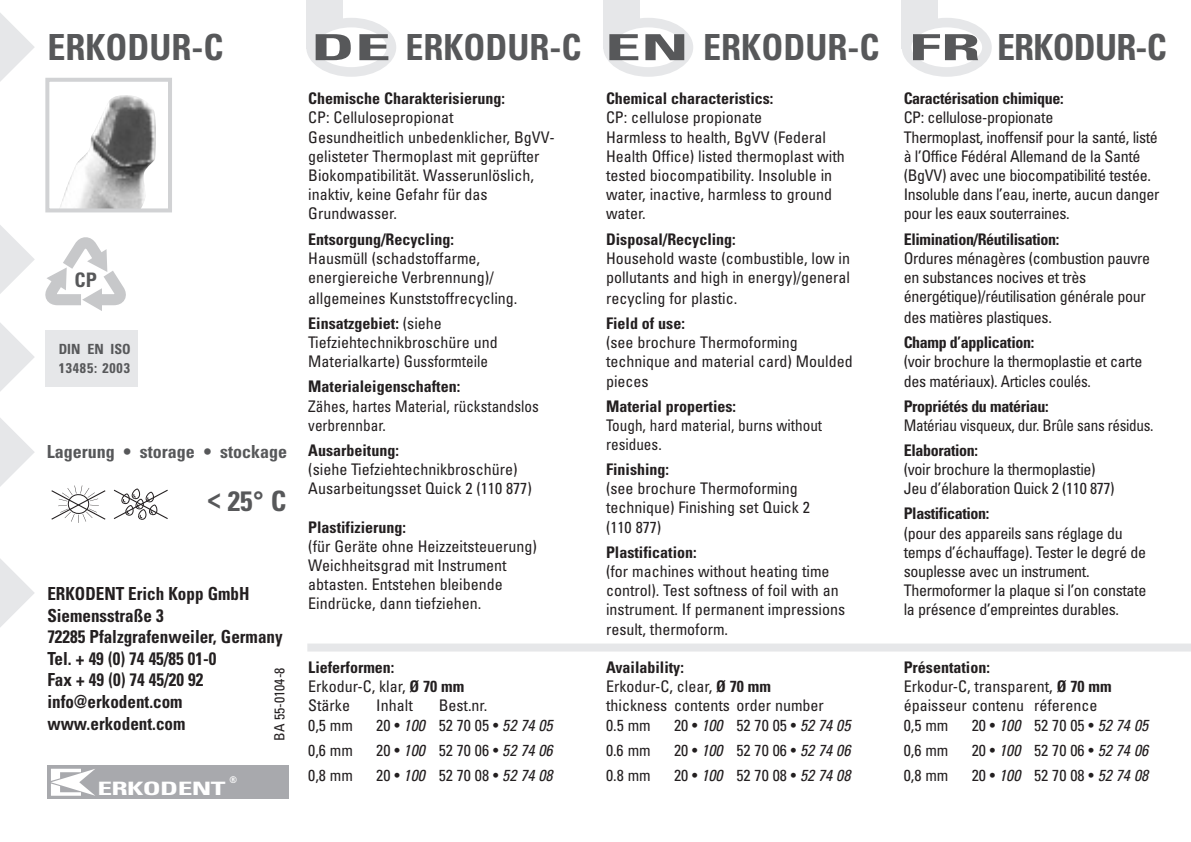
<style>
.page{position:relative;width:1191px;height:842px;background:#fff}
.page>*{position:absolute;margin:0;border:0;box-sizing:border-box;transform-origin:0 0}
.t1{font:700 condensed 36px "Univers";color:#57585a;scale:2 1}
.t2{font:700 condensed 36px "Univers";color:#57585a}
.t3{font:700 condensed 36px "Univers";letter-spacing:-.02em;color:#57585a}
.t4{font:700 condensed 28px "Univers";color:#57585a}
.t5{font:700 condensed 20px "Univers";color:#57585a}
.t6{font:700 condensed 18.4px "Univers";letter-spacing:-.02em;color:#fff;scale:1.6 1}
.t7{font:700 condensed 18px/21.6px "Univers";color:#231f20;scale:.95 1}
.t8{font:700 condensed 18px "Univers";color:#57585a}
.t9{font:condensed 16px/19.2px "Univers";color:#231f20}
.t10{font:condensed 16px/19.2px "Univers";letter-spacing:-.02em;color:#231f20}
.t11{font:700 condensed 16px "Univers";color:#231f20}
.t12{font:700 condensed 16px "Univers";letter-spacing:-.02em;color:#231f20}
.t13{font:condensed 16px/19.2px "Univers";color:#231f20;scale:.95 1}
.t14{font:condensed 16px "Univers";letter-spacing:-.02em;color:#231f20;scale:.95 1}
.t15{font:700 condensed 14px/19.6px "Univers";letter-spacing:.06em;color:#57585a}
.t16{font:condensed 14px "Univers";color:#231f20}
.t17{font:700 condensed 9.2px "Univers";color:#fff}
.s1{font-weight:700}
.s2{font-style:italic}
</style>
<div class="page">
<div style="left:306px;top:0;width:36px;height:49px;background:#e6e7e9"></div>
<svg style="left:306px;top:18px;width:90px;height:59px"></svg>
<svg style="left:51px;top:485px;width:55px;height:38px"></svg>
<svg style="left:113px;top:489px;width:55px;height:31px"></svg>
<div style="left:603px;top:0;width:36px;height:49px;background:#e6e7e9"></div>
<svg style="left:603px;top:18px;width:90px;height:59px"></svg>
<div style="left:901px;top:0;width:37px;height:49px;background:#e6e7e9"></div>
<svg style="left:902px;top:18px;width:89px;height:59px"></svg>
<svg style="left:45px;top:237px;width:81px;height:74px"></svg>
<div style="left:47px;top:765px;width:242px;height:34px;background:#a8a9ad"></div>
<svg style="left:51px;top:769px;width:44px;height:27px"></svg>
<svg style="left:0;top:13px;width:35px;height:69px"></svg>
<svg style="left:0;top:559px;width:34px;height:68px"></svg>
<svg style="left:0;top:418px;width:35px;height:69px"></svg>
<svg style="left:0;top:225px;width:35px;height:69px"></svg>
<div style="left:307px;top:643px;width:884px;height:8px;background:#e6e7e9"></div>
<svg style="left:0;top:323px;width:34px;height:68px"></svg>
<div style="left:45px;top:330px;width:93px;height:57px;background:#e6e7e9"></div>
<img style="left:60px;top:95px;width:96px;height:112px">
<div style="left:45px;top:78px;width:127px;height:134px;border:4px solid #d1d2d4"></div>
<h1 class="t2" style="left:47px;top:34px;width:178px">ERKODUR-C</h1>
<h1 class="t1" style="left:605px;top:34px;width:139px">EN ERKODUR-C</h1>
<h1 class="t3" style="left:997px;top:34px;width:171px">ERKODUR-C</h1>
<h1 class="t1" style="left:311px;top:34px;width:137px">DE ERKODUR-C</h1>
<h1 class="t1" style="left:908px;top:34px;width:37px">FR</h1>
<p class="t5" style="left:75px;top:273px;width:24px">CP</p>
<p class="t15" style="left:59px;top:340px;width:74px">DIN EN ISO<br>13485: 2003</p>
<p class="t8" style="left:47px;top:445px;width:242px">Lagerung • storage • stockage</p>
<h2 class="t4" style="left:207px;top:490px;width:81px">&lt; 25° C</h2>
<p class="t7" style="left:47px;top:584px;width:249px">ERKODENT Erich Kopp GmbH<br>Siemensstraße 3<br>72285 Pfalzgrafenweiler, Germany<br>Tel. + 49 (0) 74 45/85 01-0<br>Fax + 49 (0) 74 45/20 92 info@erkodent.com www.erkodent.com</p>
<p class="t16" style="left:274px;top:741px;width:75px;rotate:-90deg">BA 55-0104-8</p>
<p class="t17" style="left:229px;top:776px;width:9px">®</p>
<p class="t6" style="left:97px;top:782px;width:82px">ERKODENT</p>
<p class="t11" style="left:308px;top:93px;width:198px">Chemische Charakterisierung:</p>
<p class="t9" style="left:308px;top:109px;width:248px">CP: Cellulosepropionat<br>Gesundheitlich unbedenklicher, BgVV&shy;gelisteter Thermoplast mit geprüfter<br>Biokompatibilität. Wasserunlöslich, inaktiv, keine Gefahr für das<br>Grundwasser.</p>
<p class="t11" style="left:308px;top:233px;width:147px">Entsorgung/Recycling:</p>
<p class="t9" style="left:308px;top:249px;width:211px;line-height:20px">Hausmüll (schadstoffarme, energiereiche Verbrennung)/ allgemeines Kunststoffrecycling.</p>
<p class="t9" style="left:308px;top:315px;width:191px"><span class="s1">Einsatzgebiet:</span> (siehe<br>Tiefziehtechnikbroschüre und<br>Materialkarte) Gussformteile</p>
<p class="t11" style="left:308px;top:381px;width:153px">Materialeigenschaften:</p>
<p class="t13" style="left:308px;top:398px;width:244px">Zähes, hartes Material, rückstandslos verbrennbar.</p>
<p class="t11" style="left:308px;top:444px;width:92px">Ausarbeitung:</p>
<p class="t9" style="left:308px;top:461px;width:225px">(siehe Tiefziehtechnikbroschüre)<br>Ausarbeitungsset Quick 2 (110 877)</p>
<p class="t11" style="left:308px;top:521px;width:99px">Plastifizierung:</p>
<p class="t9" style="left:308px;top:538px;width:230px">(für Geräte ohne Heizzeitsteuerung)<br>Weichheitsgrad mit Instrument abtasten. Entstehen bleibende<br>Eindrücke, dann tiefziehen.</p>
<p class="t9" style="left:308px;top:659px;width:158px"><span class="s1">Lieferformen:<br></span>Erkodur-C, klar, <span class="s1">Ø 70 mm<br></span>Stärke</p>
<p class="t9" style="left:376px;top:697px;width:38px">Inhalt</p>
<p class="t9" style="left:439px;top:697px;width:50px">Best.nr.</p>
<p class="t9" style="left:308px;top:716px;width:46px">0,5 mm</p>
<p class="t9" style="left:376px;top:716px;width:178px">20 • <span class="s2">100</span> 52 70 05 • <span class="s2">52 74 05</span></p>
<p class="t9" style="left:308px;top:741px;width:46px">0,6 mm</p>
<p class="t9" style="left:376px;top:741px;width:178px">20 • <span class="s2">100</span> 52 70 06 • <span class="s2">52 74 06</span></p>
<p class="t9" style="left:308px;top:767px;width:46px">0,8 mm</p>
<p class="t9" style="left:376px;top:767px;width:178px">20 • <span class="s2">100</span> 52 70 08 • <span class="s2">52 74 08</span></p>
<p class="t11" style="left:606px;top:93px;width:169px">Chemical characteristics:</p>
<p class="t9" style="left:606px;top:109px;width:240px">CP: cellulose propionate<br>Harmless to health, BgVV (Federal<br>Health Office) listed thermoplast with tested biocompatibility. Insoluble in water, inactive, harmless to ground water.</p>
<p class="t11" style="left:606px;top:233px;width:131px">Disposal/Recycling:</p>
<p class="t9" style="left:606px;top:249px;width:246px;line-height:20px;text-align:justify">Household waste (combustible, low in pollutants and high in energy)/general recycling for plastic.</p>
<p class="t11" style="left:606px;top:317px;width:80px">Field of use:</p>
<p class="t9" style="left:606px;top:334px;width:248px">(see brochure Thermoforming technique and material card) Moulded pieces</p>
<p class="t11" style="left:606px;top:400px;width:132px">Material properties:</p>
<p class="t13" style="left:606px;top:417px;width:229px">Tough, hard material, burns without residues.</p>
<p class="t11" style="left:606px;top:463px;width:65px">Finishing:</p>
<p class="t9" style="left:606px;top:480px;width:205px">(see brochure Thermoforming technique) Finishing set Quick 2 (110 877)</p>
<p class="t11" style="left:606px;top:546px;width:92px">Plastification:</p>
<p class="t9" style="left:606px;top:563px;width:241px">(for machines without heating time control). Test softness of foil with an instrument. If permanent impressions result, thermoform.</p>
<p class="t9" style="left:606px;top:659px;width:219px"><span class="s1">Availability:<br></span>Erkodur-C, clear, <span class="s1">Ø 70 mm </span>thickness contents order number<br>0.5 mm</p>
<p class="t9" style="left:674px;top:716px;width:178px">20 • <span class="s2">100</span> 52 70 05 • <span class="s2">52 74 05</span></p>
<p class="t9" style="left:606px;top:741px;width:46px">0.6 mm</p>
<p class="t9" style="left:674px;top:741px;width:178px">20 • <span class="s2">100</span> 52 70 06 • <span class="s2">52 74 06</span></p>
<p class="t9" style="left:606px;top:767px;width:46px">0.8 mm</p>
<p class="t9" style="left:674px;top:767px;width:178px">20 • <span class="s2">100</span> 52 70 08 • <span class="s2">52 74 08</span></p>
<p class="t12" style="left:903px;top:93px;width:161px">Caractérisation chimique:</p>
<p class="t10" style="left:903px;top:109px;width:257px">CP: cellulose-propionate<br>Thermoplast, inoffensif pour la santé, listé à l’Office Fédéral Allemand de la Santé (BgVV) avec une biocompatibilité testée.<br>Insoluble dans l’eau, inerte, aucun danger pour les eaux souterraines.</p>
<p class="t12" style="left:903px;top:233px;width:157px">Elimination/Réutilisation:</p>
<p class="t10" style="left:903px;top:250px;width:248px">Ordures ménagères (combustion pauvre en substances nocives et très énergétique)/réutilisation générale pour des matières plastiques.</p>
<p class="t12" style="left:903px;top:337px;width:132px">Champ d’application:</p>
<p class="t10" style="left:903px;top:353px;width:240px">(voir brochure la thermoplastie et carte des matériaux). Articles coulés.</p>
<p class="t12" style="left:903px;top:400px;width:146px">Propriétés du matériau:</p>
<p class="t14" style="left:903px;top:419px;width:264px">Matériau visqueux, dur. Brûle sans résidus.</p>
<p class="t12" style="left:903px;top:444px;width:76px">Elaboration:</p>
<p class="t10" style="left:903px;top:461px;width:212px">(voir brochure la thermoplastie)<br>Jeu d’élaboration Quick 2 (110 877)</p>
<p class="t12" style="left:903px;top:508px;width:87px">Plastification:</p>
<p class="t10" style="left:903px;top:524px;width:244px">(pour des appareils sans réglage du temps d’échauffage). Tester le degré de souplesse avec un instrument.<br>Thermoformer la plaque si l’on constate la présence d’empreintes durables.</p>
<p class="t9" style="left:903px;top:659px;width:209px"><span class="s1">Présentation:<br></span>Erkodur-C, transparent, <span class="s1">Ø 70 mm </span>épaisseur contenu réference<br>0,5 mm</p>
<p class="t9" style="left:971px;top:716px;width:178px">20 • <span class="s2">100</span> 52 70 05 • <span class="s2">52 74 05</span></p>
<p class="t9" style="left:903px;top:741px;width:46px">0,6 mm</p>
<p class="t9" style="left:971px;top:741px;width:178px">20 • <span class="s2">100</span> 52 70 06 • <span class="s2">52 74 06</span></p>
<p class="t9" style="left:903px;top:767px;width:46px">0,8 mm</p>
<p class="t9" style="left:971px;top:767px;width:178px">20 • <span class="s2">100</span> 52 70 08 • <span class="s2">52 74 08</span></p>
</div>
